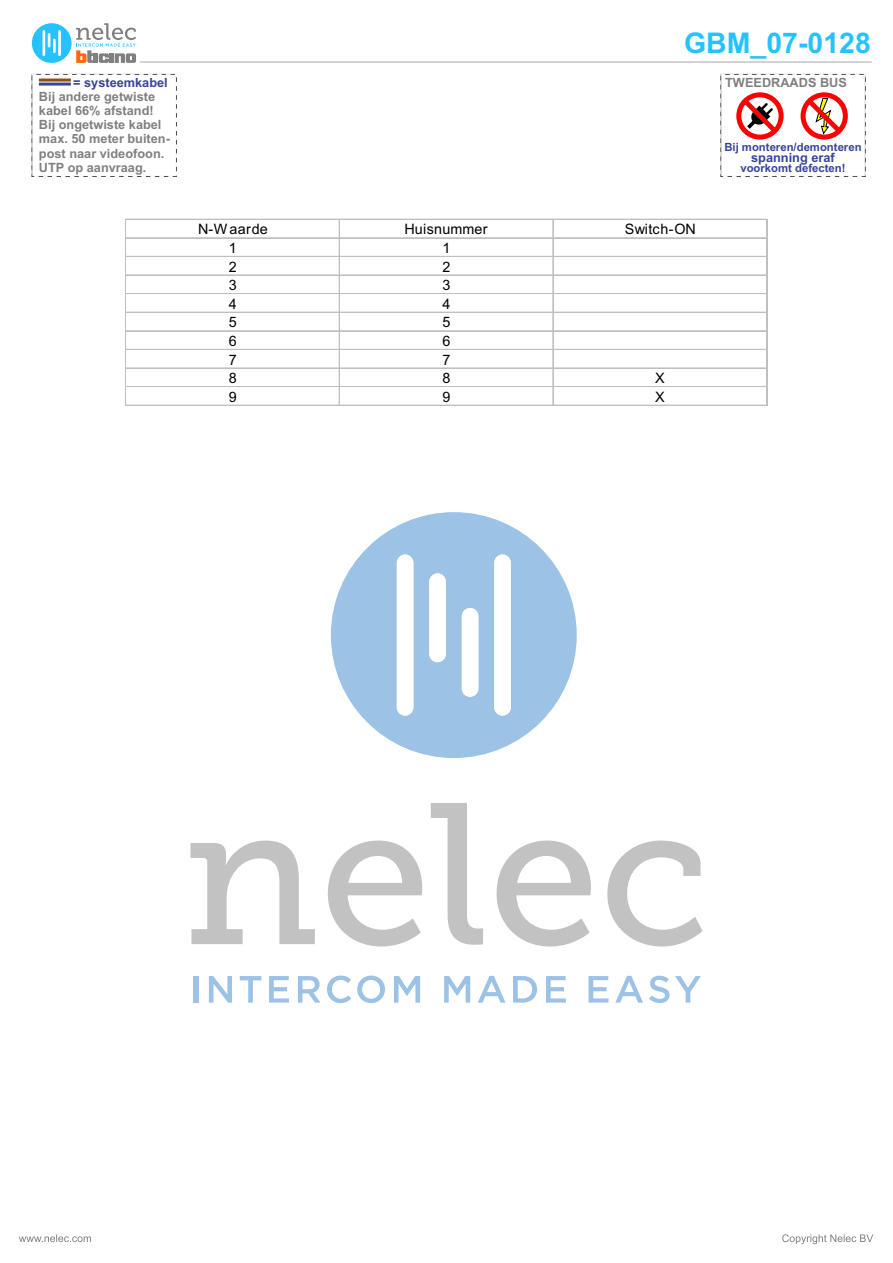
<style>
.page{position:relative;width:893px;height:1263px;background:#fff}
.page>*{position:absolute;margin:0;border:0;box-sizing:border-box;transform-origin:0 0}
.t1{font:700 28.5px "Arial";color:#26c2ff}
.t2{font:14.4px "Arial";letter-spacing:.02em;color:#000}
.t3{font:700 12.75px/14.2px "Arial";color:#808080}
.t4{font:700 12.75px "Arial";color:#384596}
.t5{font:700 11.4px "Arial";color:#384596}
</style>
<div class="page">
<svg style="left:19px;top:1234px;width:72px;height:8px"></svg>
<svg style="left:782px;top:1234px;width:91px;height:10px"></svg>
<hr style="left:140px;top:61px;width:732px;height:2px;background:#ccc">
<svg style="left:190px;top:840px;width:125px;height:104px"></svg>
<svg style="left:328px;top:840px;width:94px;height:106px"></svg>
<svg style="left:448px;top:914px;width:35px;height:31px"></svg>
<svg style="left:497px;top:840px;width:94px;height:106px"></svg>
<svg style="left:607px;top:840px;width:95px;height:106px"></svg>
<div style="left:194px;top:976px;width:5px;height:27px;background:#9cc2e6"></div>
<svg style="left:209px;top:976px;width:23px;height:27px"></svg>
<svg style="left:240px;top:976px;width:21px;height:27px"></svg>
<svg style="left:269px;top:976px;width:20px;height:27px"></svg>
<svg style="left:298px;top:976px;width:22px;height:27px"></svg>
<svg style="left:327px;top:975px;width:24px;height:28px"></svg>
<svg style="left:357px;top:975px;width:28px;height:28px"></svg>
<svg style="left:394px;top:976px;width:26px;height:27px"></svg>
<svg style="left:444px;top:976px;width:26px;height:27px"></svg>
<svg style="left:478px;top:976px;width:27px;height:27px"></svg>
<svg style="left:513px;top:976px;width:24px;height:27px"></svg>
<svg style="left:546px;top:976px;width:20px;height:27px"></svg>
<svg style="left:589px;top:976px;width:19px;height:27px"></svg>
<svg style="left:615px;top:976px;width:28px;height:27px"></svg>
<svg style="left:649px;top:976px;width:52px;height:27px"></svg>
<svg style="left:331px;top:512px;width:246px;height:246px;fill:#9cc2e6"></svg>
<div style="left:397px;top:554px;width:16px;height:162px;background:#fff;border-radius:8px"></div>
<div style="left:429px;top:573px;width:17px;height:89px;background:#fff;border-radius:8px"></div>
<div style="left:494px;top:554px;width:17px;height:162px;background:#fff;border-radius:8px"></div>
<div style="left:462px;top:608px;width:16px;height:89px;background:#fff;border-radius:8px"></div>
<div style="left:32px;top:23px;width:40px;height:40px;background:#26c2ff;border-radius:50%"></div>
<hr style="left:43px;top:30px;width:2px;height:26px;background:#fff">
<svg style="left:48px;top:33px;width:2px;height:14px"></svg>
<hr style="left:58px;top:30px;width:3px;height:26px;background:#fff">
<hr style="left:53px;top:39px;width:3px;height:14px;background:#fff">
<svg style="left:76px;top:23px;width:60px;height:40px"></svg>
<svg style="left:736px;top:92px;width:48px;height:48px"></svg>
<svg style="left:801px;top:92px;width:47px;height:48px"></svg>
<div style="left:720px;top:74px;width:146px;height:103px;border:1px dashed #fff"></div>
<hr style="left:39px;top:79px;width:32px;height:3px;background:#8c4f14">
<hr style="left:39px;top:83px;width:32px;height:3px;background:#384596">
<div style="left:31px;top:74px;width:146px;height:103px;border:1px dashed #fff"></div>
<hr style="left:126px;top:219px;width:640px;height:1px;background:#bfbfbf">
<hr style="left:126px;top:237px;width:640px;height:1px;background:#bfbfbf">
<hr style="left:126px;top:238px;width:640px;height:1px;background:#bfbfbf">
<hr style="left:126px;top:256px;width:640px;height:1px;background:#bfbfbf">
<hr style="left:126px;top:275px;width:640px;height:1px;background:#bfbfbf">
<hr style="left:126px;top:293px;width:640px;height:1px;background:#bfbfbf">
<hr style="left:126px;top:312px;width:640px;height:1px;background:#bfbfbf">
<hr style="left:126px;top:330px;width:640px;height:1px;background:#bfbfbf">
<hr style="left:126px;top:331px;width:640px;height:1px;background:#bfbfbf">
<hr style="left:126px;top:349px;width:640px;height:1px;background:#bfbfbf">
<hr style="left:126px;top:368px;width:640px;height:1px;background:#bfbfbf">
<hr style="left:126px;top:386px;width:640px;height:1px;background:#bfbfbf">
<hr style="left:126px;top:405px;width:640px;height:1px;background:#bfbfbf">
<hr style="left:125px;top:219px;width:1px;height:187px;background:#bfbfbf">
<hr style="left:126px;top:219px;width:1px;height:187px;background:#bfbfbf">
<hr style="left:339px;top:219px;width:1px;height:187px;background:#bfbfbf">
<hr style="left:553px;top:219px;width:1px;height:187px;background:#bfbfbf">
<hr style="left:766px;top:219px;width:1px;height:187px;background:#bfbfbf">
<h1 class="t1" style="left:684px;top:33px;width:188px">GBM_07-0128</h1>
<p class="t4" style="left:73px;top:78px;width:96px">= systeemkabel</p>
<p class="t3" style="left:725px;top:77px;width:123px">TWEEDRAADS BUS</p>
<p class="t3" style="left:39px;top:90px;width:133px">Bij andere getwiste kabel 66% afstand!<br>Bij ongetwiste kabel max. 50 meter buiten&shy;post naar videofoon.<br>UTP op aanvraag.</p>
<p class="t5" style="left:724px;top:142px;width:139px">Bij monteren/demonteren</p>
<p class="t4" style="left:751px;top:152px;width:85px">spanning eraf</p>
<p class="t5" style="left:740px;top:164px;width:107px">voorkomt defecten!</p>
<p class="t2" style="left:198px;top:224px;width:71px">N-Waarde</p>
<p class="t2" style="left:405px;top:224px;width:85px">Huisnummer</p>
<p class="t2" style="left:625px;top:224px;width:73px">Switch-ON</p>
<p class="t2" style="left:229px;top:242px;width:9px">1</p>
<p class="t2" style="left:442px;top:242px;width:9px">1</p>
<p class="t2" style="left:229px;top:261px;width:9px">2</p>
<p class="t2" style="left:442px;top:261px;width:9px">2</p>
<p class="t2" style="left:229px;top:280px;width:9px">3</p>
<p class="t2" style="left:442px;top:280px;width:9px">3</p>
<p class="t2" style="left:229px;top:298px;width:9px">4</p>
<p class="t2" style="left:442px;top:298px;width:9px">4</p>
<p class="t2" style="left:229px;top:317px;width:9px">5</p>
<p class="t2" style="left:442px;top:317px;width:9px">5</p>
<p class="t2" style="left:229px;top:335px;width:9px">6</p>
<p class="t2" style="left:442px;top:335px;width:9px">6</p>
<p class="t2" style="left:229px;top:354px;width:9px">7</p>
<p class="t2" style="left:442px;top:354px;width:9px">7</p>
<p class="t2" style="left:229px;top:373px;width:9px">8</p>
<p class="t2" style="left:442px;top:373px;width:9px">8</p>
<p class="t2" style="left:655px;top:373px;width:11px">X</p>
<p class="t2" style="left:229px;top:391px;width:9px">9</p>
<p class="t2" style="left:442px;top:391px;width:9px">9</p>
<p class="t2" style="left:655px;top:391px;width:11px">X</p>
</div>
